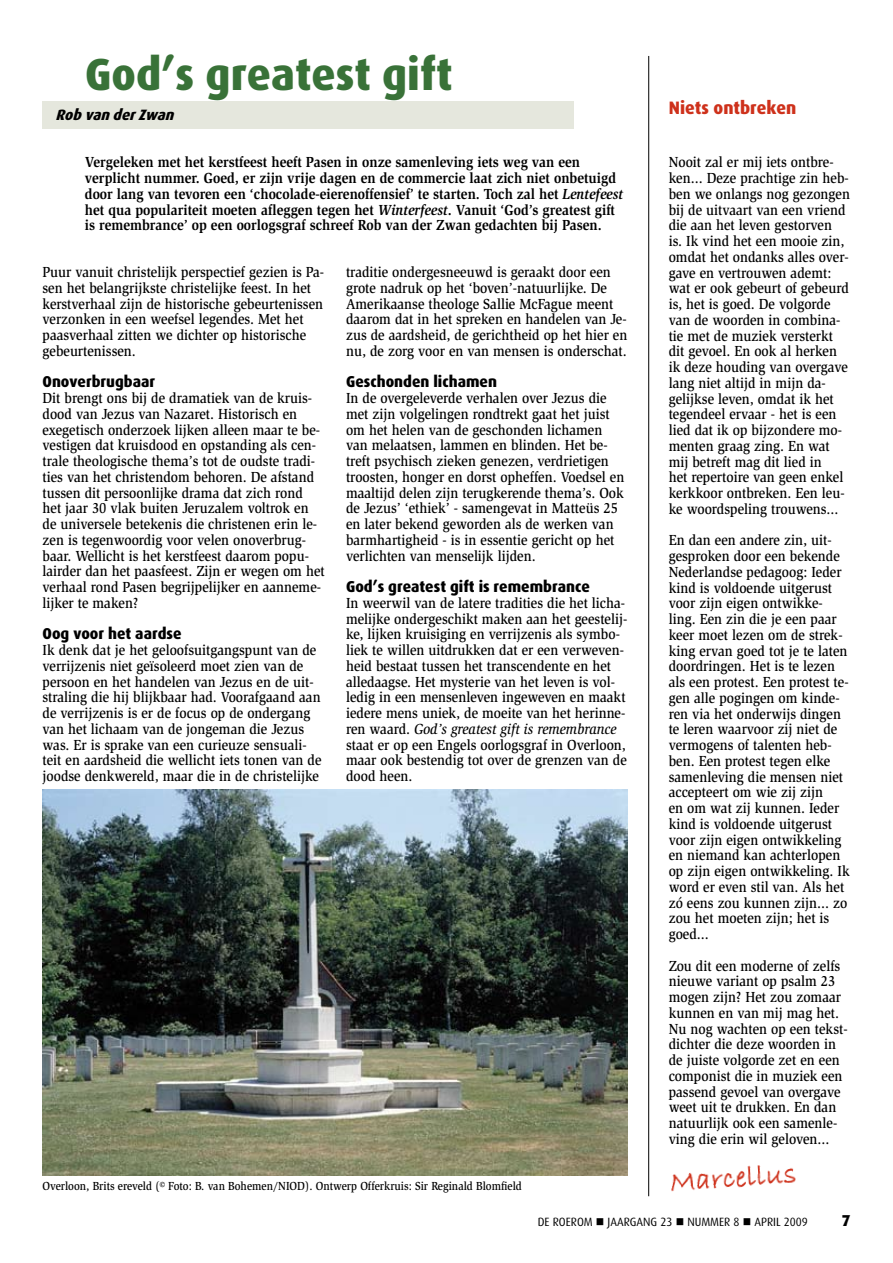
<style>
.page{position:relative;width:893px;height:1263px;background:#fff}
.page>*{position:absolute;margin:0;border:0;box-sizing:border-box;transform-origin:0 0}
.t1{font:800 45px "Dax";color:#397238;scale:.95 1}
.t2{font:800 18px "Dax";color:#ce311b;scale:.95 1}
.t3{font:800 15.75px "Dax";color:#000;scale:.95 1}
.t4{font:500 15px/15.8px "Slimbach Std";color:#000;scale:.9 1}
.t5{font:700 15px/15.8px "Slimbach Std";color:#000;scale:.9 1}
.t6{font:italic 800 15px "Dax";color:#000;scale:.95 1}
.t7{font:500 12px "Slimbach Std";color:#000;scale:.9 1}
.t8{font:12px "Dax";color:#000;scale:.95 1}
.s1{font-style:italic}
</style>
<div class="page">
<div style="left:43px;top:102px;width:531px;height:27px;background:#e5e7dd"></div>
<img style="left:43px;top:789px;width:584px;height:386px">
<hr style="left:648px;top:56px;width:1px;height:1140px;background:#000">
<img style="left:671px;top:1165px;width:125px;height:27px">
<h1 class="t1" style="left:85px;top:49px;width:388px">God’s greatest gift</h1>
<p class="t6" style="left:56px;top:106px;width:130px">RobvanderZwan</p>
<p class="t5" style="left:85px;top:154px;width:600px">Vergeleken met het kerstfeest heeft Pasen in onze samenleving iets weg van een verplicht nummer. Goed, er zijn vrije dagen en de commercie laat zich niet onbetuigd door lang van tevoren een ‘chocolade-eierenoffensief’ te starten. Toch zal het <span class="s1">Lentefeest </span>het qua populariteit moeten afleggen tegen het <span class="s1">Winterfeest</span>. Vanuit ‘God’s greatest gift is remembrance’ op een oorlogsgraf schreef Rob van der Zwan gedachten bij Pasen.</p>
<p class="t4" style="left:43px;top:264px;width:314px">Puur vanuit christelijk perspectief gezien is Pa&shy;sen het belangrijkste christelijke feest. In het kerstverhaal zijn de historische gebeurtenissen verzonken in een weefsel legendes. Met het paasverhaal zitten we dichter op historische gebeurtenissen.</p>
<p class="t3" style="left:43px;top:373px;width:120px">Onoverbrugbaar</p>
<p class="t4" style="left:43px;top:390px;width:315px">Dit brengt ons bij de dramatiek van de kruis&shy;dood van Jezus van Nazaret. Historisch en exegetisch onderzoek lijken alleen maar te be&shy;vestigen dat kruisdood en opstanding als cen&shy;trale theologische thema’s tot de oudste tradi&shy;ties van het christendom behoren. De afstand tussen dit persoonlijke drama dat zich rond het jaar 30 vlak buiten Jeruzalem voltrok en de universele betekenis die christenen erin le&shy;zen is tegenwoordig voor velen onoverbrug&shy;baar. Wellicht is het kerstfeest daarom popu&shy;lairder dan het paasfeest. Zijn er wegen om het verhaal rond Pasen begrijpelijker en aanneme&shy;lijker te maken?</p>
<p class="t3" style="left:43px;top:625px;width:148px">Oog voor het aardse</p>
<p class="t4" style="left:43px;top:642px;width:312px">Ik denk dat je het geloofsuitgangspunt van de verrijzenis niet geïsoleerd moet zien van de persoon en het handelen van Jezus en de uit&shy;straling die hij blijkbaar had. Voorafgaand aan de verrijzenis is er de focus op de ondergang van het lichaam van de jongeman die Jezus was. Er is sprake van een curieuze sensuali&shy;teit en aardsheid die wellicht iets tonen van de joodse denkwereld, maar die in de christelijke</p>
<p class="t4" style="left:346px;top:264px;width:314px">traditie ondergesneeuwd is geraakt door een grote nadruk op het ‘boven’-natuurlijke. De Amerikaanse theologe Sallie McFague meent daarom dat in het spreken en handelen van Je&shy;zus de aardsheid, de gerichtheid op het hier en nu, de zorg voor en van mensen is onderschat.</p>
<p class="t3" style="left:346px;top:373px;width:160px">Geschonden lichamen</p>
<p class="t4" style="left:346px;top:390px;width:311px">In de overgeleverde verhalen over Jezus die met zijn volgelingen rondtrekt gaat het juist om het helen van de geschonden lichamen van melaatsen, lammen en blinden. Het be&shy;treft psychisch zieken genezen, verdrietigen troosten, honger en dorst opheffen. Voedsel en maaltijd delen zijn terugkerende thema’s. Ook de Jezus’ ‘ethiek’ - samengevat in Matteüs 25 en later bekend geworden als de werken van barmhartigheid - is in essentie gericht op het verlichten van menselijk lijden.</p>
<p class="t3" style="left:346px;top:577px;width:258px">God’s greatest gift is remembrance</p>
<p class="t4" style="left:346px;top:595px;width:314px">In weerwil van de latere tradities die het licha&shy;melijke ondergeschikt maken aan het geestelij&shy;ke, lijken kruisiging en verrijzenis als symbo&shy;liek te willen uitdrukken dat er een verweven&shy;heid bestaat tussen het transcendente en het alledaagse. Het mysterie van het leven is vol&shy;ledig in een mensenleven ingeweven en maakt iedere mens uniek, de moeite van het herinne&shy;ren waard. <span class="s1">God’s greatest gift is remembrance </span>staat er op een Engels oorlogsgraf in Overloon, maar ook bestendig tot over de grenzen van de dood heen.</p>
<p class="t7" style="left:43px;top:1178px;width:534px">Overloon, Brits ereveld (© Foto: B. van Bohemen/NIOD). Ontwerp Offerkruis: Sir Reginald Blomfield</p>
<p class="t2" style="left:669px;top:98px;width:136px">Niets ontbreken</p>
<p class="t4" style="left:669px;top:154px;width:203px">Nooit zal er mij iets ontbre&shy;ken... Deze prachtige zin heb&shy;ben we onlangs nog gezongen bij de uitvaart van een vriend die aan het leven gestorven<br>is. Ik vind het een mooie zin, omdat het ondanks alles over&shy;gave en vertrouwen ademt: wat er ook gebeurt of gebeurd is, het is goed. De volgorde van de woorden in combina&shy;tie met de muziek versterkt dit gevoel. En ook al herken ik deze houding van overgave lang niet altijd in mijn da&shy;gelijkse leven, omdat ik het tegendeel ervaar - het is een lied dat ik op bijzondere mo&shy;menten graag zing. En wat mij betreft mag dit lied in<br>het repertoire van geen enkel kerkkoor ontbreken. Een leu&shy;ke woordspeling trouwens...</p>
<p class="t4" style="left:669px;top:532px;width:203px">En dan een andere zin, uit&shy;gesproken door een bekende<br>Nederlandse pedagoog: Ieder kind is voldoende uitgerust voor zijn eigen ontwikke&shy;ling. Een zin die je een paar keer moet lezen om de strek&shy;king ervan goed tot je te laten doordringen. Het is te lezen als een protest. Een protest te&shy;gen alle pogingen om kinde&shy;ren via het onderwijs dingen te leren waarvoor zij niet de vermogens of talenten heb&shy;ben. Een protest tegen elke samenleving die mensen niet accepteert om wie zij zijn<br>en om wat zij kunnen. Ieder kind is voldoende uitgerust voor zijn eigen ontwikkeling en niemand kan achterlopen op zijn eigen ontwikkeling. Ik word er even stil van. Als het zó eens zou kunnen zijn... zo zou het moeten zijn; het is goed...</p>
<p class="t4" style="left:669px;top:957px;width:200px">Zou dit een moderne of zelfs nieuwe variant op psalm 23 mogen zijn? Het zou zomaar kunnen en van mij mag het.<br>Nu nog wachten op een tekst&shy;dichter die deze woorden in de juiste volgorde zet en een componist die in muziek een passend gevoel van overgave weet uit te drukken. En dan natuurlijk ook een samenle&shy;ving die erin wil geloven...</p>
<p class="t8" style="left:538px;top:1215px;width:286px">DE ROEROM ■ JAARGANG 23 ■ NUMMER 8 ■ APRIL 2009</p>
<p class="t3" style="left:842px;top:1211px;width:11px">7</p>
</div>
